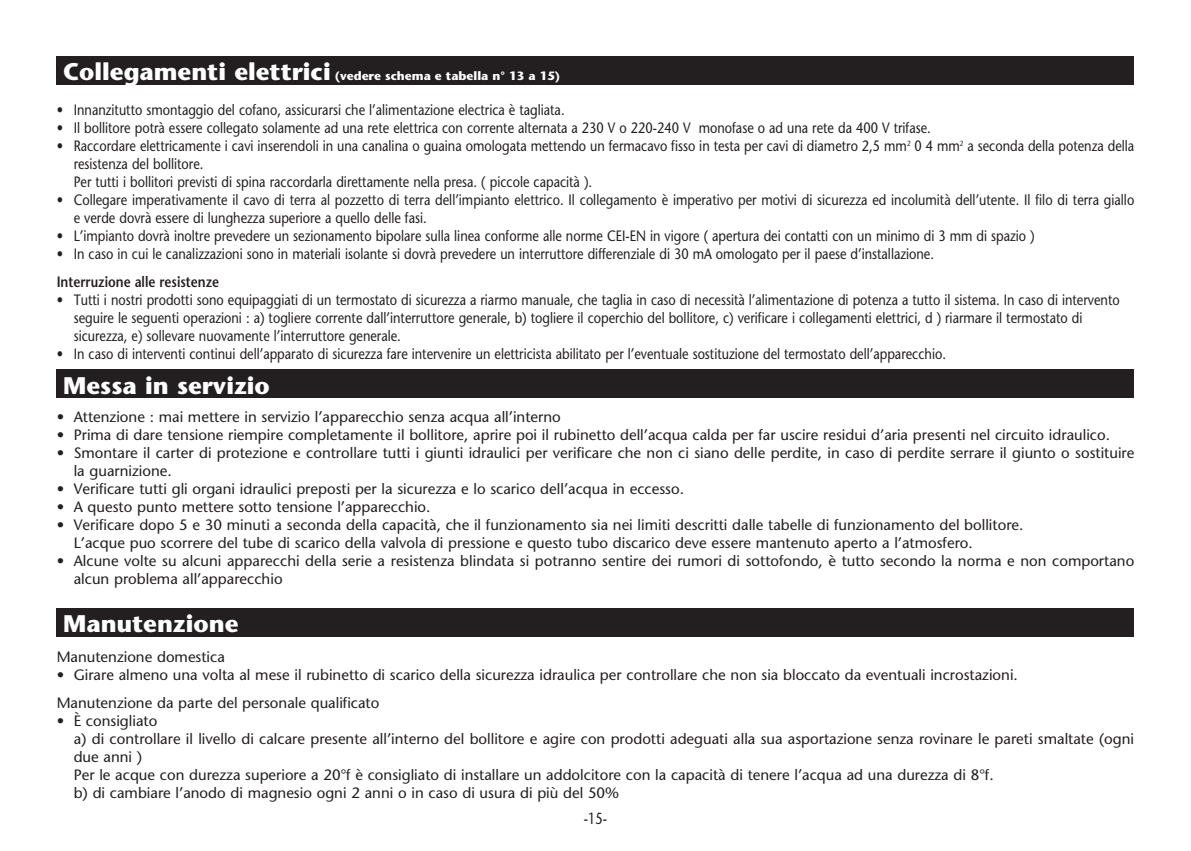
<style>
.page{position:relative;width:1191px;height:851px;background:#fff}
.page>*{position:absolute;margin:0;border:0;box-sizing:border-box;transform-origin:0 0}
.t1{font:700 24px "Stone Sans";color:#fff}
.t2{font:16px "Stone Sans";color:#231f20;scale:.8 1}
.t3{font:15px "Stone Sans";color:#231f20;scale:.85 1}
.t4{font:15px "Stone Sans";color:#231f20}
.t5{font:600 15px "Stone Sans";color:#231f20;scale:.85 1}
.t6{font:700 12px "Stone Sans";color:#fff}
.s1{font-size:24px}
</style>
<div class="page">
<div style="left:57px;top:57px;width:1077px;height:28px;background:#231f20"></div>
<div style="left:57px;top:370px;width:1077px;height:28px;background:#231f20"></div>
<div style="left:57px;top:608px;width:1077px;height:29px;background:#231f20"></div>
<p class="t6" style="left:63px;top:69px;width:498px"><span class="s1">Collegamenti elettrici</span> (vedere schema e tabella n° 13 a 15)</p>
<p class="t3" style="left:57px;top:101px;width:599px">• Innanzitutto smontaggio del cofano, assicurarsi che l’alimentazione electrica è tagliata.</p>
<p class="t3" style="left:57px;top:119px;width:1029px">• Il bollitore potrà essere collegato solamente ad una rete elettrica con corrente alternata a 230 V o 220-240 V monofase o ad una rete da 400 V trifase.</p>
<p class="t3" style="left:57px;top:137px;width:1269px">• Raccordare elettricamente i cavi inserendoli in una canalina o guaina omologata mettendo un fermacavo fisso in testa per cavi di diametro 2,5 mm<sup>2</sup> 0 4 mm<sup>2</sup> a seconda della potenza della</p>
<p class="t3" style="left:74px;top:155px;width:154px">resistenza del bollitore.</p>
<p class="t3" style="left:74px;top:173px;width:611px">Per tutti i bollitori previsti di spina raccordarla direttamente nella presa. ( piccole capacità ).</p>
<p class="t3" style="left:57px;top:191px;width:1269px">• Collegare imperativamente il cavo di terra al pozzetto di terra dell’impianto elettrico. Il collegamento è imperativo per motivi di sicurezza ed incolumità dell’utente. Il filo di terra giallo</p>
<p class="t3" style="left:74px;top:209px;width:417px">e verde dovrà essere di lunghezza superiore a quello delle fasi.</p>
<p class="t3" style="left:57px;top:227px;width:1152px">• L’impianto dovrà inoltre prevedere un sezionamento bipolare sulla linea conforme alle norme CEI-EN in vigore ( apertura dei contatti con un minimo di 3 mm di spazio )</p>
<p class="t3" style="left:57px;top:245px;width:1033px">• In caso in cui le canalizzazioni sono in materiali isolante si dovrà prevedere un interruttore differenziale di 30 mA omologato per il paese d’installazione.</p>
<p class="t5" style="left:57px;top:272px;width:193px">Interruzione alle resistenze</p>
<p class="t3" style="left:57px;top:291px;width:1252px">• Tutti i nostri prodotti sono equipaggiati di un termostato di sicurezza a riarmo manuale, che taglia in caso di necessità l’alimentazione di potenza a tutto il sistema. In caso di intervento</p>
<p class="t3" style="left:74px;top:309px;width:1188px">seguire le seguenti operazioni : a) togliere corrente dall’interruttore generale, b) togliere il coperchio del bollitore, c) verificare i collegamenti elettrici, d ) riarmare il termostato di</p>
<p class="t3" style="left:74px;top:327px;width:386px">sicurezza, e) sollevare nuovamente l’interruttore generale.</p>
<p class="t3" style="left:57px;top:345px;width:1047px">• In caso di interventi continui dell’apparato di sicurezza fare intervenire un elettricista abilitato per l’eventuale sostituzione del termostato dell’apparecchio.</p>
<p class="t1" style="left:63px;top:370px;width:208px">Messa in servizio</p>
<p class="t4" style="left:57px;top:407px;width:505px">• Attenzione : mai mettere in servizio l’apparecchio senza acqua all’interno</p>
<p class="t4" style="left:57px;top:425px;width:1054px">• Prima di dare tensione riempire completamente il bollitore, aprire poi il rubinetto dell’acqua calda per far uscire residui d’aria presenti nel circuito idraulico.</p>
<p class="t4" style="left:57px;top:443px;width:1079px">• Smontare il carter di protezione e controllare tutti i giunti idraulici per verificare che non ci siano delle perdite, in caso di perdite serrare il giunto o sostituire</p>
<p class="t4" style="left:74px;top:461px;width:99px">la guarnizione.</p>
<p class="t4" style="left:57px;top:479px;width:629px">• Verificare tutti gli organi idraulici preposti per la sicurezza e lo scarico dell’acqua in eccesso.</p>
<p class="t4" style="left:57px;top:497px;width:375px">• A questo punto mettere sotto tensione l’apparecchio.</p>
<p class="t4" style="left:57px;top:515px;width:968px">• Verificare dopo 5 e 30 minuti a seconda della capacità, che il funzionamento sia nei limiti descritti dalle tabelle di funzionamento del bollitore.</p>
<p class="t4" style="left:74px;top:533px;width:900px">L’acque puo scorrere del tube di scarico della valvola di pressione e questo tubo discarico deve essere mantenuto aperto a l’atmosfero.</p>
<p class="t4" style="left:57px;top:551px;width:1079px">• Alcune volte su alcuni apparecchi della serie a resistenza blindata si potranno sentire dei rumori di sottofondo, è tutto secondo la norma e non comportano</p>
<p class="t4" style="left:74px;top:569px;width:210px">alcun problema all’apparecchio</p>
<p class="t1" style="left:63px;top:608px;width:177px">Manutenzione</p>
<p class="t4" style="left:57px;top:647px;width:170px">Manutenzione domestica</p>
<p class="t4" style="left:57px;top:665px;width:962px">• Girare almeno una volta al mese il rubinetto di scarico della sicurezza idraulica per controllare che non sia bloccato da eventuali incrostazioni.</p>
<p class="t4" style="left:57px;top:693px;width:324px">Manutenzione da parte del personale qualificato</p>
<p class="t4" style="left:57px;top:711px;width:102px">• È consigliato</p>
<p class="t4" style="left:74px;top:729px;width:1062px">a) di controllare il livello di calcare presente all’interno del bollitore e agire con prodotti adeguati alla sua asportazione senza rovinare le pareti smaltate (ogni</p>
<p class="t4" style="left:74px;top:747px;width:70px">due anni )</p>
<p class="t4" style="left:74px;top:765px;width:921px">Per le acque con durezza superiore a 20°f è consigliato di installare un addolcitore con la capacità di tenere l’acqua ad una durezza di 8°f.</p>
<p class="t4" style="left:74px;top:783px;width:547px">b) di cambiare l’anodo di magnesio ogni 2 anni o in caso di usura di più del 50%</p>
<p class="t2" style="left:584px;top:808px;width:31px">-15-</p>
</div>
